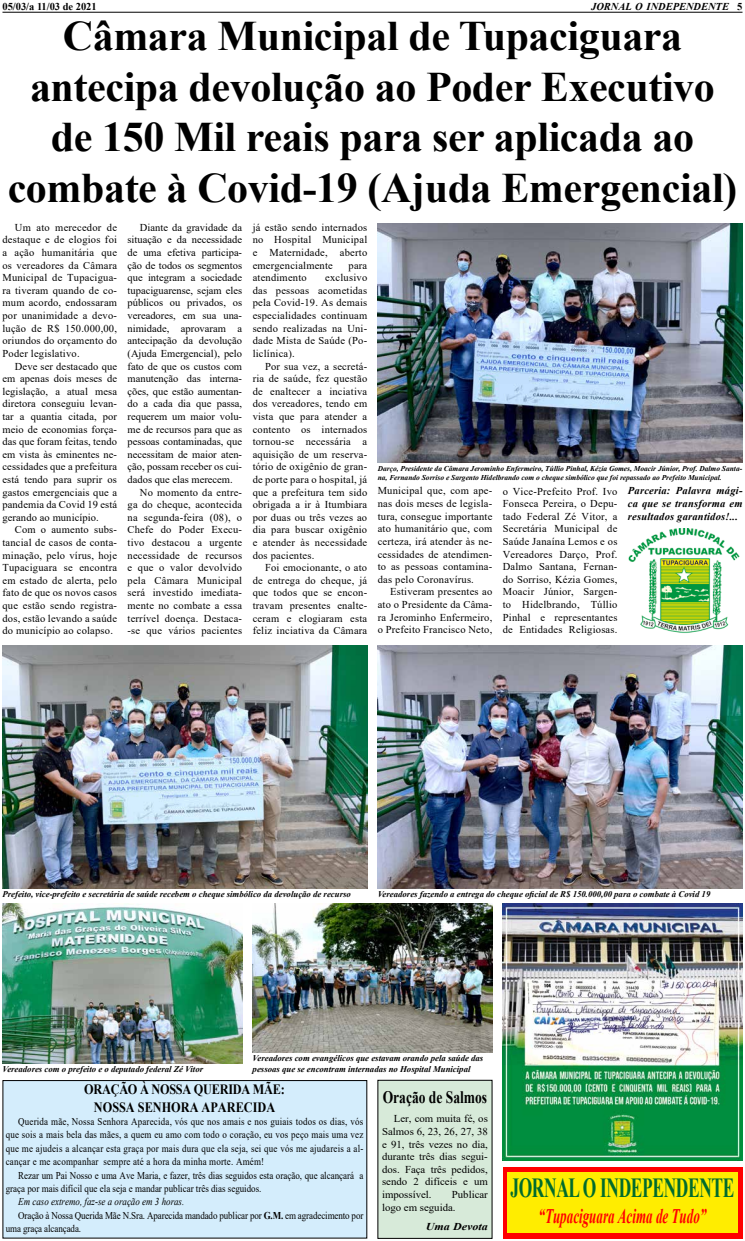
<style>
.page{position:relative;width:745px;height:1241px;background:#fff}
.page>*{position:absolute;margin:0;border:0;box-sizing:border-box;transform-origin:0 0}
.t1{font:700 42px/50.4px "Times New Roman";letter-spacing:-.01em;color:#000;text-align:center}
.t2{font:700 27.56px "Times New Roman";letter-spacing:-.02em;color:#006b2d;scale:.63 1}
.t3{font:italic 700 20.65px "Times New Roman";color:#f00;scale:.63 1}
.t4{font:700 17.5px "Times New Roman";color:#000;scale:.77 1}
.t5{font:700 14.26px/17.1px "Times New Roman";color:#000;text-align:center;scale:.86 1}
.t6{font:10.5px/12.6px "Times New Roman";letter-spacing:.02em;color:#000;text-align:justify}
.t7{font:10.5px/12.6px "Times New Roman";color:#000}
.t8{font:italic 700 10.5px/12.6px "Times New Roman";letter-spacing:.02em;color:#000;text-align:justify}
.t9{font:italic 700 10.5px "Times New Roman";color:#000}
.t10{font:700 10.5px "Times New Roman";color:#000}
.t11{font:italic 700 10.5px "Times New Roman";color:#000;scale:1.15 1}
.t12{font:10.41px/13.4px "Times New Roman";color:#000;text-align:justify;scale:.86 1}
.t13{font:italic 10.41px "Times New Roman";color:#000;scale:.86 1}
.t14{font:italic 700 8.75px/10.5px "Times New Roman";color:#000}
.t15{font:italic 700 7.44px/8.9px "Times New Roman";color:#000}
.s1{font-style:normal}
.s2{font-weight:700}
</style>
<div class="page">
<img style="left:628px;top:528px;width:112px;height:105px">
<hr style="left:2px;top:12px;width:740px;height:1px;background:#000">
<img style="left:2px;top:903px;width:240px;height:160px">
<img style="left:2px;top:645px;width:365px;height:243px">
<img style="left:377px;top:645px;width:365px;height:243px">
<img style="left:377px;top:223px;width:365px;height:239px">
<img style="left:252px;top:903px;width:240px;height:149px">
<img style="left:502px;top:903px;width:240px;height:257px">
<div style="left:3px;top:1080px;width:363px;height:157px;background:#d4edfc"></div>
<div style="left:2px;top:1079px;width:365px;height:159px;border:1px solid #000"></div>
<div style="left:377px;top:1079px;width:115px;height:159px;background:#d7ead9"></div>
<div style="left:502px;top:1166px;width:240px;height:71px;background:#f00"></div>
<div style="left:507px;top:1171px;width:230px;height:61px;background:#ffed00"></div>
<p class="t10" style="left:2px;top:-1px;width:96px">05/03/a 11/03 de 2021</p>
<p class="t9" style="left:590px;top:-1px;width:153px">JORNAL O INDEPENDENTE <span class="s1">5</span></p>
<h1 class="t1" style="left:8px;top:10px;width:730px">Câmara Municipal de Tupaciguara antecipa devolução ao Poder Executivo de 150 Mil reais para ser aplicada ao combate à Covid-19 (Ajuda Emergencial)</h1>
<p class="t6" style="left:2px;top:221px;width:116px;text-indent:12px">Um ato merecedor de destaque e de elogios foi a ação humanitária que os vereadores da Câmara Municipal de Tupacigua&shy;ra tiveram quando de co&shy;mum acordo, endossaram por unanimidade a devo&shy;lução de R$ 150.000,00, oriundos do orçamento do Poder legislativo.</p>
<p class="t6" style="left:2px;top:359px;width:116px;text-indent:12px">Deve ser destacado que em apenas dois meses de legislação, a atual mesa diretora conseguiu levan&shy;tar a quantia citada, por meio de economias força&shy;das que foram feitas, tendo em vista às eminentes ne&shy;cessidades que a prefeitura está tendo para suprir os gastos emergenciais que a pandemia da Covid 19 está gerando ao município.</p>
<p class="t6" style="left:2px;top:523px;width:116px;text-indent:12px">Com o aumento subs&shy;tancial de casos de conta&shy;minação, pelo vírus, hoje Tupaciguara se encontra em estado de alerta, pelo fato de que os novos casos que estão sendo registra&shy;dos, estão levando a saúde do município ao colapso.</p>
<p class="t6" style="left:252px;top:221px;width:116px">já estão sendo internados no Hospital Municipal e Maternidade, aberto emergencialmente</p>
<p class="t7" style="left:140px;top:221px;width:104px">Diante da gravidade da</p>
<p class="t7" style="left:127px;top:233px;width:116px">situação e da necessidade</p>
<p class="t7" style="left:127px;top:246px;width:116px">de uma efetiva participa-</p>
<p class="t7" style="left:127px;top:258px;width:116px">ção de todos os segmentos</p>
<p class="t7" style="left:127px;top:271px;width:116px">que integram a sociedade</p>
<p class="t7" style="left:127px;top:284px;width:116px">tupaciguarense, sejam eles</p>
<p class="t7" style="left:127px;top:296px;width:116px">públicos ou privados, os</p>
<p class="t7" style="left:127px;top:309px;width:116px">vereadores, em sua una-</p>
<p class="t7" style="left:127px;top:321px;width:116px">nimidade, aprovaram a</p>
<p class="t7" style="left:127px;top:334px;width:116px">antecipação da devolução</p>
<p class="t7" style="left:127px;top:347px;width:116px">(Ajuda Emergencial), pelo</p>
<p class="t7" style="left:127px;top:359px;width:116px">fato de que os custos com</p>
<p class="t7" style="left:127px;top:372px;width:116px">manutenção das interna-</p>
<p class="t7" style="left:127px;top:384px;width:116px">ções, que estão aumentan-</p>
<p class="t7" style="left:127px;top:397px;width:116px">do a cada dia que passa,</p>
<p class="t7" style="left:127px;top:410px;width:116px">requerem um maior volu-</p>
<p class="t7" style="left:127px;top:422px;width:116px">me de recursos para que as</p>
<p class="t7" style="left:127px;top:435px;width:116px">pessoas contaminadas, que</p>
<p class="t7" style="left:127px;top:447px;width:116px">necessitam de maior aten-</p>
<p class="t7" style="left:127px;top:460px;width:116px">ção, possam receber os cui-</p>
<p class="t7" style="left:127px;top:473px;width:106px">dados que elas merecem.</p>
<p class="t6" style="left:140px;top:485px;width:104px">No momento da entre-</p>
<p class="t6" style="left:127px;top:498px;width:116px">ga do cheque, acontecida</p>
<p class="t6" style="left:127px;top:510px;width:116px">na segunda-feira (08), o</p>
<p class="t6" style="left:127px;top:523px;width:116px">Chefe do Poder Execu-</p>
<p class="t6" style="left:127px;top:536px;width:116px">tivo destacou a urgente</p>
<p class="t6" style="left:127px;top:548px;width:116px">necessidade de recursos</p>
<p class="t6" style="left:127px;top:561px;width:116px">e que o valor devolvido</p>
<p class="t6" style="left:127px;top:573px;width:116px">pela Câmara Municipal</p>
<p class="t6" style="left:127px;top:586px;width:116px">será investido imediata-</p>
<p class="t6" style="left:127px;top:599px;width:116px">mente no combate a essa</p>
<p class="t6" style="left:127px;top:611px;width:116px">terrível doença. Destaca-</p>
<p class="t6" style="left:127px;top:624px;width:116px">-se que vários pacientes</p>
<p class="t6" style="left:348px;top:258px;width:20px">para</p>
<p class="t6" style="left:252px;top:271px;width:116px;text-indent:73px">exclusivo das pessoas acometidas pela Covid-19. As demais especialidades continuam sendo realizadas na Uni&shy;dade Mista de Saúde (Po&shy;liclínica).</p>
<p class="t6" style="left:252px;top:359px;width:116px;text-indent:12px">Por sua vez, a secretá&shy;ria de saúde, fez questão de enaltecer a inciativa dos vereadores, tendo em vista que para atender a contento os internados tornou-se necessária a aquisição de um reserva&shy;tório de oxigênio de gran&shy;de porte para o hospital, já que a prefeitura tem sido obrigada a ir à Itumbiara por duas ou três vezes ao dia para buscar oxigênio e atender às necessidade dos pacientes.</p>
<p class="t6" style="left:252px;top:561px;width:116px;text-indent:12px">Foi emocionante, o ato de entrega do cheque, já que todos que se encon&shy;travam presentes enalte&shy;ceram e elogiaram esta feliz inciativa da Câmara</p>
<p class="t6" style="left:252px;top:271px;width:56px">atendimento</p>
<p class="t15" style="left:377px;top:464px;width:366px">Darço, Presidente da Câmara Jerominho Enfermeiro, Túllio Pinhal, Kézia Gomes, Moacir Júnior, Prof. Dalmo Santa&shy;na, Fernando Sorriso e Sargento Hidelbrando com o cheque simbólico que foi repassado ao Prefeito Municipal.</p>
<p class="t6" style="left:377px;top:484px;width:116px">Municipal que, com ape&shy;nas dois meses de legisla&shy;tura, consegue importante ato humanitário que, com certeza, irá atender às ne&shy;cessidades de atendimen&shy;to as pessoas contamina&shy;das pelo Coronavírus.</p>
<p class="t6" style="left:377px;top:585px;width:116px;text-indent:12px">Estiveram presentes ao ato o Presidente da Câma&shy;ra Jerominho Enfermeiro, o Prefeito Francisco Neto,</p>
<p class="t8" style="left:627px;top:484px;width:116px">Parceria: Palavra mági&shy;ca que se transforma em resultados garantidos!...</p>
<p class="t6" style="left:502px;top:484px;width:116px">o Vice-Prefeito Prof. Ivo Fonseca Pereira, o Depu&shy;tado Federal Zé Vitor, a Secretária Municipal de Saúde Janaína Lemos e os Vereadores Darço, Prof.<br>Dalmo Santana, Fernan&shy;do Sorriso, Kézia Gomes, Moacir Júnior, Sargen&shy;to Hidelbrando, Túllio Pinhal e representantes de Entidades Religiosas.</p>
<p class="t14" style="left:2px;top:888px;width:349px">Prefeito, vice-prefeito e secretária de saúde recebem o cheque simbólico da devolução de recurso</p>
<p class="t14" style="left:377px;top:888px;width:334px">Vereadores fazendo a entrega do cheque oficial de R$ 150.000,00 para o combate à Covid 19</p>
<p class="t14" style="left:2px;top:1063px;width:202px">Vereadores com o prefeito e o deputado federal Zé Vitor</p>
<p class="t14" style="left:252px;top:1052px;width:232px">Vereadores com evangélicos que estavam orando pela saúde das pessoas que se encontram internadas no Hospital Municipal</p>
<h3 class="t5" style="left:84px;top:1080px;width:235px">ORAÇÃO À NOSSA QUERIDA MÃE:<br>NOSSA SENHORA APARECIDA</h3>
<p class="t12" style="left:6px;top:1114px;width:417px;text-indent:12px">Querida mãe, Nossa Senhora Aparecida, vós que nos amais e nos guiais todos os dias, vós que sois a mais bela das mães, a quem eu amo com todo o coração, eu vos peço mais uma vez que me ajudeis a alcançar esta graça por mais dura que ela seja, sei que vós me ajudareis a al&shy;cançar e me acompanhar sempre até a hora da minha morte. Amém!</p>
<p class="t12" style="left:6px;top:1167px;width:417px;text-indent:12px">Rezar um Pai Nosso e uma Ave Maria, e fazer, três dias seguidos esta oração, que alcançará a graça por mais difícil que ela seja e mandar publicar três dias seguidos.</p>
<p class="t13" style="left:18px;top:1194px;width:195px">Em caso extremo, faz-se a oração em 3 horas.</p>
<p class="t12" style="left:18px;top:1207px;width:402px">Oração à Nossa Querida Mãe N.Sra. Aparecida mandado publicar por <span class="s2">G.M.</span> em agradecimento por</p>
<p class="t12" style="left:6px;top:1221px;width:89px">uma graça alcançada.</p>
<h3 class="t4" style="left:382px;top:1084px;width:137px">Oração de Salmos</h3>
<p class="t6" style="left:382px;top:1111px;width:107px;text-indent:12px">Ler, com muita fé, os Salmos 6, 23, 26, 27, 38 e 91, três vezes no dia, durante três dias segui&shy;dos. Faça três pedidos, sendo 2 difíceis e um impossível.</p>
<p class="t7" style="left:382px;top:1187px;width:107px;text-indent:70px">Publicar logo em seguida.</p>
<p class="t11" style="left:425px;top:1219px;width:55px">Uma Devota</p>
<h2 class="t2" style="left:510px;top:1167px;width:357px">JORNAL O INDEPENDENTE</h2>
<h3 class="t3" style="left:538px;top:1201px;width:268px">“Tupaciguara Acima de Tudo”</h3>
</div>
